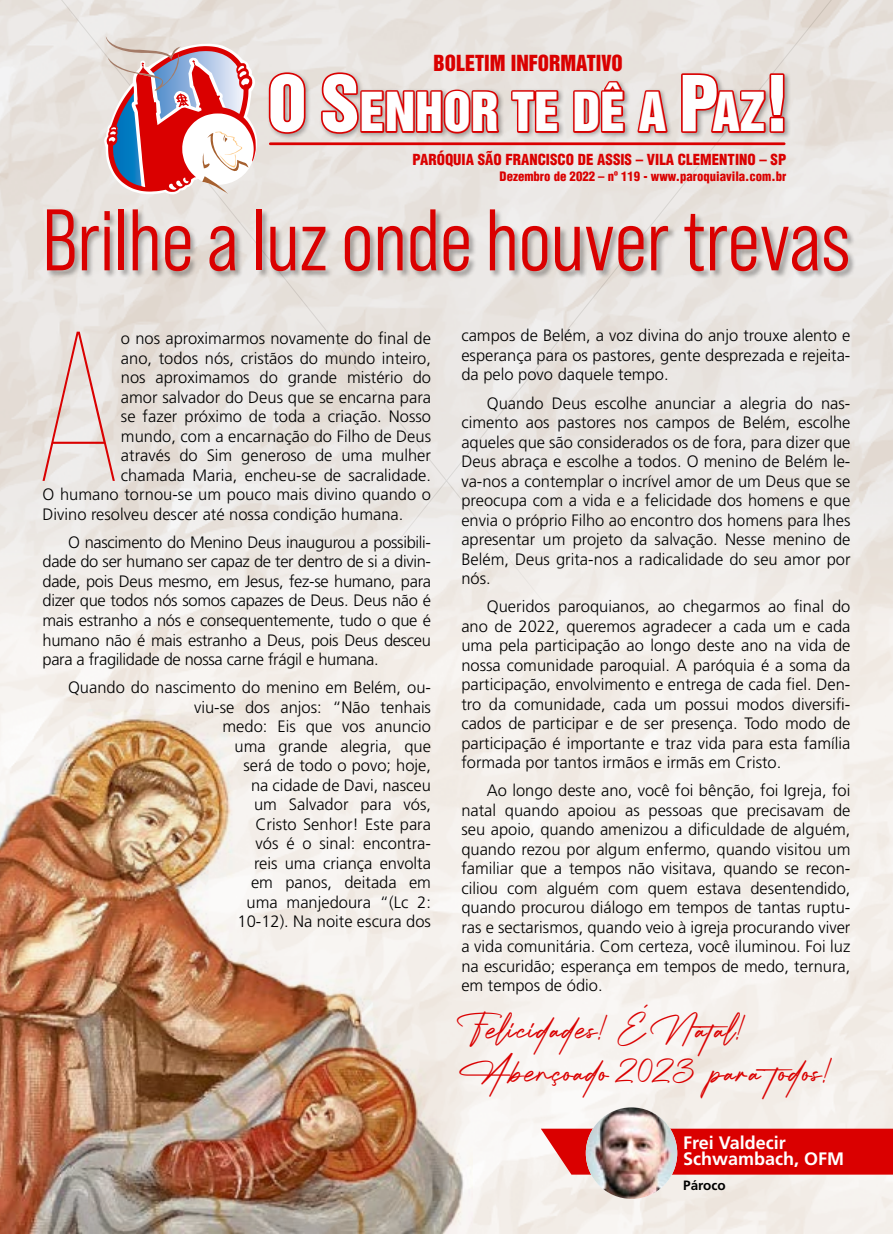
<style>
.page{position:relative;width:893px;height:1234px;background:#fff}
.page>*{position:absolute;margin:0;border:0;box-sizing:border-box;transform-origin:0 0}
.Texto{font:100 211.5px "Bebas Neue Pro";color:#da0000}
.Texto-2{font:87px "Bebas Neue Pro Middle";color:#da0000}
.t1{font:49.35px "Helvetica Inserat";letter-spacing:.01em;color:#fff}
.Texto-3{font:25.5px "Jonathan Andrea Script";letter-spacing:.05em;color:#da0000}
.t2{font:20.25px "Helvetica Inserat";color:#da0000}
.Texto-4{font:700 18px/16.5px "Frutiger LT Std";color:#fff}
.Texto-5{font:300 16.5px/19.5px "Frutiger LT Std";color:#000;text-align:justify}
.textoju{font:900 condensed 14.85px "Helvetica";color:#da0000}
.Texto-6{font:700 13.5px "Frutiger LT Std";color:#000}
.textoju-2{font:900 condensed 12.75px "Helvetica";color:#da0000}
.s1{font-size:70.35px}
</style>
<div class="page">
<img style="left:0;top:0;width:893px;height:1233px">
<img style="left:0;top:709px;width:472px;height:524px">
<svg style="left:541px;top:1128px;width:352px;height:46px;background:#dc1211"></svg>
<img style="left:586px;top:1107px;width:91px;height:91px;border-radius:46px">
<div style="left:267px;top:71px;width:524px;height:69px;background:#000;opacity:.3"></div>
<svg style="left:267px;top:71px;width:40px;height:64px;background:#c17b79"></svg>
<svg style="left:319px;top:71px;width:241px;height:65px;background:#ce8a87"></svg>
<svg style="left:571px;top:79px;width:55px;height:56px;background:#cb7271"></svg>
<svg style="left:635px;top:88px;width:35px;height:46px;background:#ce827f"></svg>
<svg style="left:679px;top:72px;width:107px;height:62px;background:#c97d7a"></svg>
<hr style="left:270px;top:142px;width:514px;height:3px;background:#da0000">
<svg style="left:102px;top:37px;width:157px;height:163px"></svg>
<div style="left:47px;top:210px;width:808px;height:69px;background:#000;opacity:.3"></div>
<p class="t2" style="left:433px;top:51px;width:191px">BOLETIM INFORMATIVO</p>
<p class="t1" style="left:268px;top:82px;width:523px"><span class="s1">O S</span>ENHOR TE DÊ A <span class="s1">P</span>AZ<span class="s1">!</span></p>
<p class="textoju" style="left:412px;top:150px;width:375px">PARÓQUIA SÃO FRANCISCO DE ASSIS – VILA CLEMENTINO – SP</p>
<p class="textoju-2" style="left:500px;top:168px;width:288px">Dezembro de 2022 – nº 119 - www.paroquiavila.com.br</p>
<p class="Texto-2" style="left:43px;top:191px;width:810px">Brilhe a luz onde houver trevas</p>
<p class="Texto" style="left:36px;top:292px;width:86px">A</p>
<p class="Texto-5" style="left:121px;top:329px;width:312px">o nos aproximarmos novamente do final de</p>
<p class="Texto-5" style="left:121px;top:348px;width:312px">ano, todos nós, cristãos do mundo inteiro,</p>
<p class="Texto-5" style="left:121px;top:368px;width:312px">nos aproximamos do grande mistério do</p>
<p class="Texto-5" style="left:121px;top:387px;width:312px">amor salvador do Deus que se encarna para</p>
<p class="Texto-5" style="left:121px;top:407px;width:312px">se fazer próximo de toda a criação. Nosso</p>
<p class="Texto-5" style="left:121px;top:426px;width:312px">mundo, com a encarnação do Filho de Deus</p>
<p class="Texto-5" style="left:121px;top:446px;width:312px">através do Sim generoso de uma mulher</p>
<p class="Texto-5" style="left:121px;top:465px;width:312px">chamada Maria, encheu-se de sacralidade.</p>
<p class="Texto-5" style="left:43px;top:485px;width:390px">O humano tornou-se um pouco mais divino quando o</p>
<p class="Texto-5" style="left:43px;top:504px;width:362px">Divino resolveu descer até nossa condição humana.</p>
<p class="Texto-5" style="left:43px;top:532px;width:390px;text-indent:26px">O nascimento do Menino Deus inaugurou a possibili&shy;dade do ser humano ser capaz de ter dentro de si a divin&shy;dade, pois Deus mesmo, em Jesus, fez-se humano, para dizer que todos nós somos capazes de Deus. Deus não é mais estranho a nós e consequentemente, tudo o que é humano não é mais estranho a Deus, pois Deus desceu para a fragilidade de nossa carne frágil e humana.</p>
<p class="Texto-5" style="left:68px;top:677px;width:365px;text-align:right">Quando do nascimento do menino em Belém, ou&shy;viu-se dos anjos: “Não tenhais<br>medo: Eis que vos anuncio<br>uma grande alegria, que<br>será de todo o povo; hoje,<br>na cidade de Davi, nasceu<br>um Salvador para vós,<br>Cristo Senhor! Este para<br>vós é o sinal: encontra-<br>reis uma criança envolta<br>em panos, deitada em<br>uma manjedoura “(Lc 2:<br>10-12). Na noite escura dos</p>
<p class="Texto-5" style="left:461px;top:326px;width:391px">campos de Belém, a voz divina do anjo trouxe alento e esperança para os pastores, gente desprezada e rejeita&shy;da pelo povo daquele tempo.</p>
<p class="Texto-5" style="left:461px;top:393px;width:391px;text-indent:26px">Quando Deus escolhe anunciar a alegria do nas&shy;cimento aos pastores nos campos de Belém, escolhe aqueles que são considerados os de fora, para dizer que Deus abraça e escolhe a todos. O menino de Belém le&shy;va-nos a contemplar o incrível amor de um Deus que se preocupa com a vida e a felicidade dos homens e que envia o próprio Filho ao encontro dos homens para lhes apresentar um projeto da salvação. Nesse menino de Belém, Deus grita-nos a radicalidade do seu amor por nós.</p>
<p class="Texto-5" style="left:461px;top:596px;width:391px;text-indent:26px">Queridos paroquianos, ao chegarmos ao final do ano de 2022, queremos agradecer a cada um e cada uma pela participação ao longo deste ano na vida de nossa comunidade paroquial. A paróquia é a soma da participação, envolvimento e entrega de cada fiel. Den&shy;tro da comunidade, cada um possui modos diversifi&shy;cados de participar e de ser presença. Todo modo de participação é importante e traz vida para esta família formada por tantos irmãos e irmãs em Cristo.</p>
<p class="Texto-5" style="left:461px;top:781px;width:391px;text-indent:26px">Ao longo deste ano, você foi bênção, foi Igreja, foi natal quando apoiou as pessoas que precisavam de seu apoio, quando amenizou a dificuldade de alguém, quando rezou por algum enfermo, quando visitou um familiar que a tempos não visitava, quando se recon&shy;ciliou com alguém com quem estava desentendido, quando procurou diálogo em tempos de tantas ruptu&shy;ras e sectarismos, quando veio à igreja procurando viver a vida comunitária. Com certeza, você iluminou. Foi luz na escuridão; esperança em tempos de medo, ternura, em tempos de ódio.</p>
<p class="Texto-3" style="left:461px;top:1014px;width:284px">Felicidades! É Natal!</p>
<p class="Texto-3" style="left:461px;top:1057px;width:371px">Abençoado 2023 para todos!</p>
<p class="Texto-4" style="left:683px;top:1133px;width:163px">Frei Valdecir<br>Schwambach, OFM</p>
<p class="Texto-6" style="left:683px;top:1176px;width:44px">Pároco</p>
</div>
